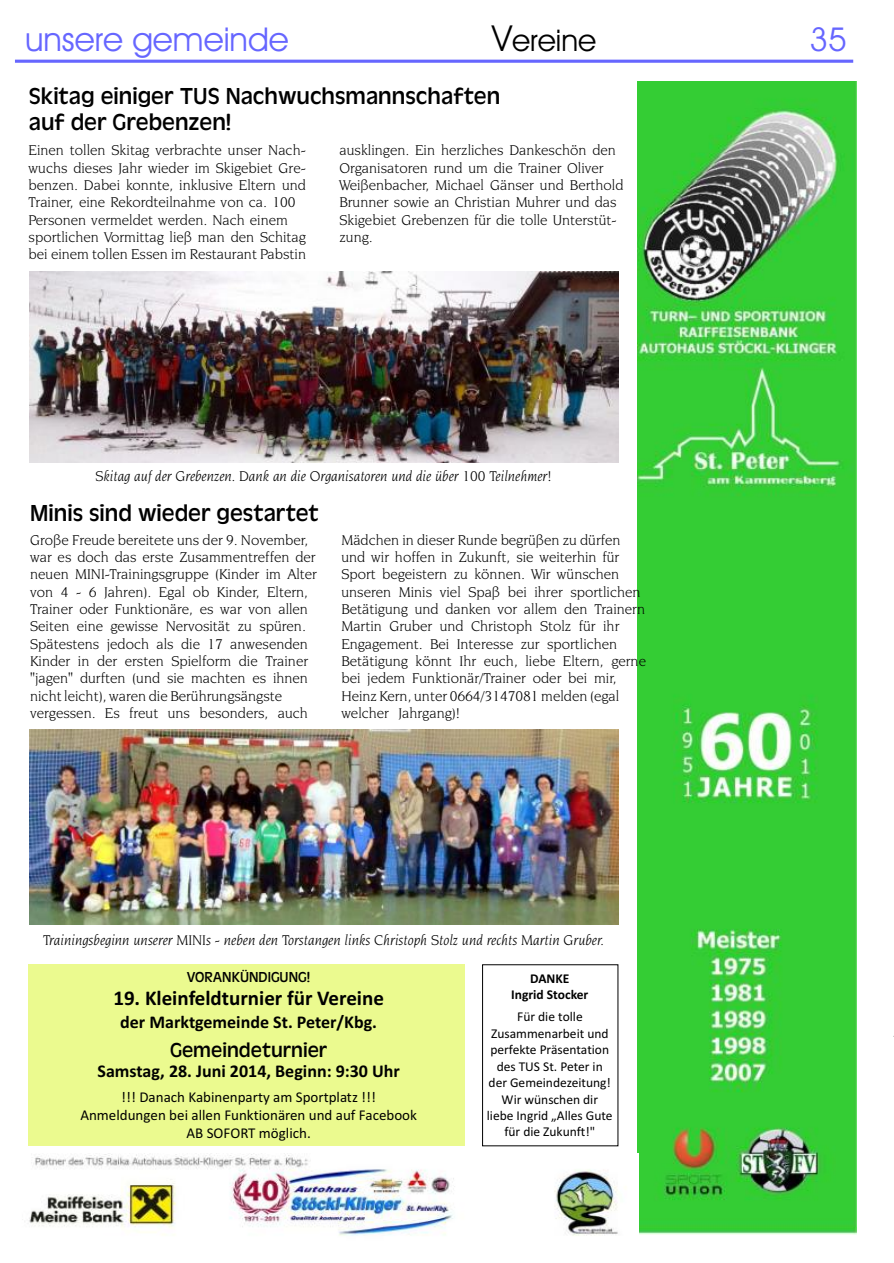
<style>
.page{position:relative;width:894px;height:1263px;background:#fff}
.page>*{position:absolute;margin:0;border:0;box-sizing:border-box;transform-origin:0 0}
.t1{font:33px "Avant Garde Bk BT";color:#66f}
.t2{font:30px "Avant Garde Bk BT";color:#000}
.t3{font:24px/25.3px "Antigoni";color:#000}
.t4{font:700 21px "Calibri";color:#000}
.t5{font:21px "Antigoni";color:#000}
.t6{font:700 18px "Calibri";color:#000}
.t7{font:15px "Novarese Bk BT";color:#000}
.t8{font:italic 15px "Novarese Bk BT";color:#000}
.t9{font:15px/18.3px "Calibri";color:#000;text-align:center}
.t10{font:15px "Antigoni";color:#000}
.t11{font:13.5px/16.5px "Calibri";color:#000;text-align:center}
.t12{font:700 13.5px/16.5px "Calibri";color:#000;text-align:center}
.s1{font-size:36px}
</style>
<div class="page">
<hr style="left:15px;top:60px;width:838px;height:3px;background:#66f">
<img style="left:637px;top:82px;width:220px;height:1153px">
<img style="left:29px;top:1153px;width:610px;height:83px">
<div style="left:29px;top:965px;width:436px;height:181px;background:#ebfa8f"></div>
<img style="left:30px;top:272px;width:588px;height:190px">
<img style="left:29px;top:730px;width:589px;height:195px">
<h1 class="t1" style="left:25px;top:26px;width:265px">unsere gemeinde</h1>
<h2 class="t2" style="left:492px;top:28px;width:106px"><span class="s1">V</span>ereine</h2>
<h1 class="t1" style="left:810px;top:26px;width:39px">35</h1>
<h3 class="t3" style="left:29px;top:83px;width:473px">Skitag einiger TUS Nachwuchsmannschaften auf der Grebenzen!</h3>
<p class="t7" style="left:29px;top:144px;width:279px">Einen tollen Skitag verbrachte unser Nach-</p>
<p class="t7" style="left:339px;top:144px;width:278px">ausklingen. Ein herzliches Dankeschön den</p>
<p class="t7" style="left:29px;top:161px;width:279px">wuchs dieses Jahr wieder im Skigebiet Gre-</p>
<p class="t7" style="left:339px;top:161px;width:266px">Organisatoren rund um die Trainer Oliver</p>
<p class="t7" style="left:29px;top:179px;width:279px">benzen. Dabei konnte, inklusive Eltern und</p>
<p class="t7" style="left:339px;top:179px;width:285px">Weißenbacher, Michael Gänser und Berthold</p>
<p class="t7" style="left:29px;top:196px;width:268px">Trainer, eine Rekordteilnahme von ca. 100</p>
<p class="t7" style="left:339px;top:196px;width:279px">Brunner sowie an Christian Muhrer und das</p>
<p class="t7" style="left:29px;top:213px;width:261px">Personen vermeldet werden. Nach einem</p>
<p class="t7" style="left:339px;top:213px;width:279px">Skigebiet Grebenzen für die tolle Unterstüt-</p>
<p class="t7" style="left:29px;top:231px;width:279px">sportlichen Vormittag ließ man den Schitag</p>
<p class="t7" style="left:339px;top:231px;width:35px">zung.</p>
<p class="t7" style="left:29px;top:248px;width:279px">bei einem tollen Essen im Restaurant Pabstin</p>
<p class="t8" style="left:96px;top:469px;width:458px">Skitag auf der Grebenzen. Dank an die Organisatoren und die über 100 Teilnehmer!</p>
<h3 class="t3" style="left:30px;top:500px;width:290px">Minis sind wieder gestartet</h3>
<p class="t7" style="left:30px;top:533px;width:280px">Große Freude bereitete uns der 9. November,</p>
<p class="t7" style="left:341px;top:533px;width:281px">Mädchen in dieser Runde begrüßen zu dürfen</p>
<p class="t7" style="left:30px;top:551px;width:287px">war es doch das erste Zusammentreffen der</p>
<p class="t7" style="left:341px;top:551px;width:279px">und wir hoffen in Zukunft, sie weiterhin für</p>
<p class="t7" style="left:30px;top:568px;width:288px">neuen MINI-Trainingsgruppe (Kinder im Alter</p>
<p class="t7" style="left:341px;top:568px;width:279px">Sport begeistern zu können. Wir wünschen</p>
<p class="t7" style="left:30px;top:585px;width:279px">von 4 - 6 Jahren). Egal ob Kinder, Eltern,</p>
<p class="t7" style="left:341px;top:585px;width:301px">unseren Minis viel Spaß bei ihrer sportlichen</p>
<p class="t7" style="left:30px;top:603px;width:279px">Trainer oder Funktionäre, es war von allen</p>
<p class="t7" style="left:341px;top:603px;width:305px">Betätigung und danken vor allem den Trainern</p>
<p class="t7" style="left:30px;top:620px;width:277px">Seiten eine gewisse Nervosität zu spüren.</p>
<p class="t7" style="left:341px;top:620px;width:280px">Martin Gruber und Christoph Stolz für ihr</p>
<p class="t7" style="left:30px;top:637px;width:279px">Spätestens jedoch als die 17 anwesenden</p>
<p class="t7" style="left:341px;top:637px;width:277px">Engagement. Bei Interesse zur sportlichen</p>
<p class="t7" style="left:30px;top:655px;width:279px">Kinder in der ersten Spielform die Trainer</p>
<p class="t7" style="left:341px;top:655px;width:306px">Betätigung könnt Ihr euch, liebe Eltern, gerne</p>
<p class="t7" style="left:30px;top:672px;width:279px">"jagen" durften (und sie machten es ihnen</p>
<p class="t7" style="left:341px;top:672px;width:277px">bei jedem Funktionär/Trainer oder bei mir,</p>
<p class="t7" style="left:30px;top:689px;width:254px">nicht leicht), waren die Berührungsängste</p>
<p class="t7" style="left:341px;top:689px;width:279px">Heinz Kern, unter 0664/3147081 melden (egal</p>
<p class="t7" style="left:30px;top:707px;width:279px">vergessen. Es freut uns besonders, auch</p>
<p class="t7" style="left:341px;top:707px;width:120px">welcher Jahrgang)!</p>
<p class="t8" style="left:43px;top:933px;width:562px">Trainingsbeginn unserer MINIs - neben den Torstangen links Christoph Stolz und rechts Martin Gruber.</p>
<p class="t12" style="left:511px;top:971px;width:79px">DANKE<br>Ingrid Stocker</p>
<p class="t11" style="left:487px;top:1010px;width:127px">Für die tolle<br>Zusammenarbeit und perfekte Präsentation des TUS St. Peter in der Gemeindezeitung!<br>Wir wünschen dir liebe Ingrid „Alles Gute für die Zukunft!"</p>
<p class="t10" style="left:187px;top:969px;width:125px">VORANKÜNDIGUNG!</p>
<h3 class="t4" style="left:113px;top:989px;width:272px">19. Kleinfeldturnier für Vereine</h3>
<p class="t6" style="left:120px;top:1014px;width:258px">der Marktgemeinde St. Peter/Kbg.</p>
<h3 class="t5" style="left:170px;top:1038px;width:159px">Gemeindeturnier</h3>
<p class="t6" style="left:98px;top:1064px;width:304px">Samstag, 28. Juni 2014, Beginn: 9:30 Uhr</p>
<p class="t9" style="left:80px;top:1089px;width:338px">!!! Danach Kabinenparty am Sportplatz !!!<br>Anmeldungen bei allen Funktionären und auf Facebook<br>AB SOFORT möglich.</p>
</div>
